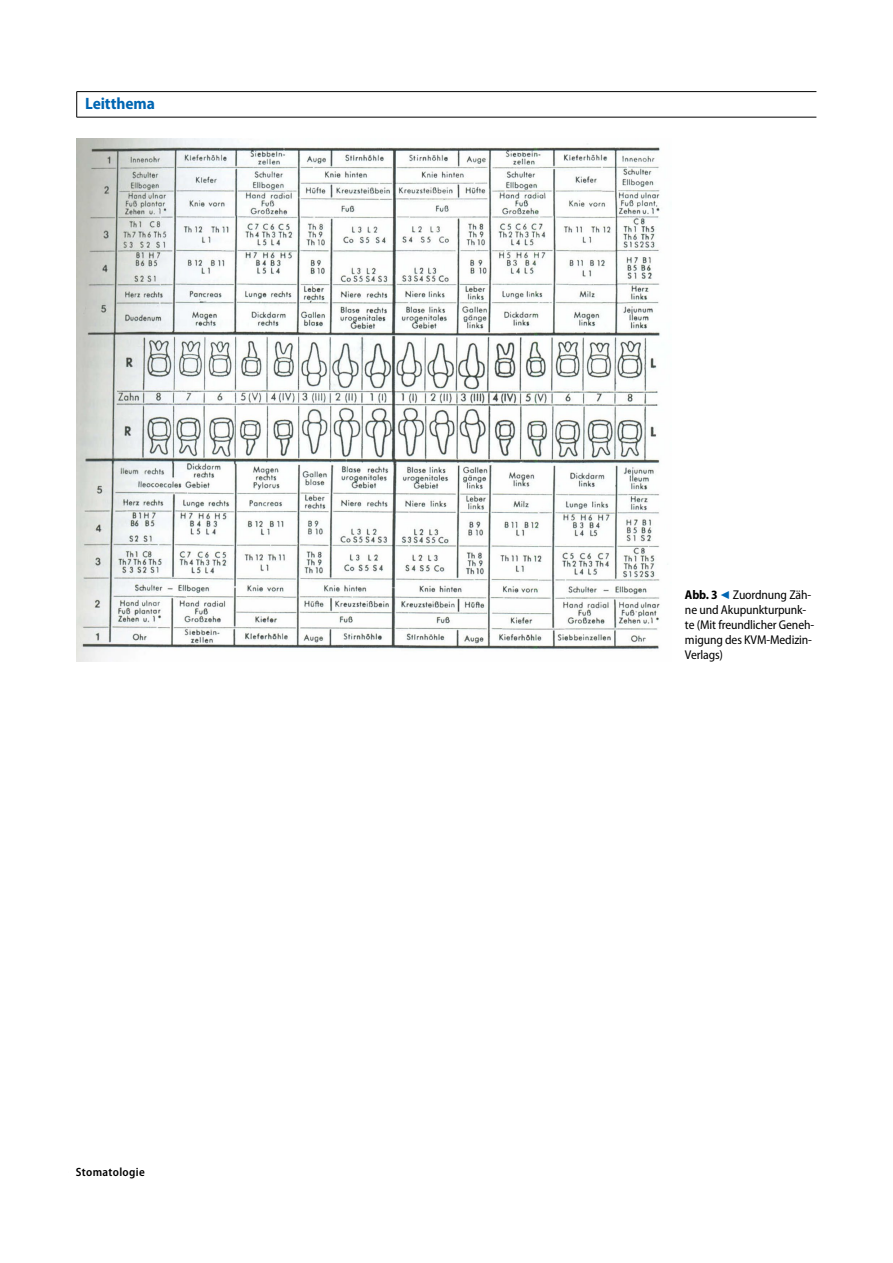
<style>
.page{position:relative;width:893px;height:1263px;background:#fff}
.page>*{position:absolute;margin:0;border:0;box-sizing:border-box;transform-origin:0 0}
.t1{font:700 semi-condensed 16.5px "Myriad Pro";letter-spacing:-.005em;color:#0066b3}
.t2{font:semi-condensed 12.75px/15px "Myriad Pro";letter-spacing:-.01em;color:#000}
.t3{font:600 semi-condensed 12px "Myriad Pro";letter-spacing:.03em;color:#000}
.s1{font-size:18px}
.s2{font-weight:700}
.s3{font-family:"Blik Buttons";font-stretch:normal;font-size:13.5px;color:#0066b3}
</style>
<div class="page">
<hr style="left:77px;top:91px;width:739px;height:1px;background:#000">
<svg style="left:76px;top:92px;width:1px;height:25px"></svg>
<hr style="left:77px;top:117px;width:739px;height:1px;background:#000">
<img style="left:77px;top:138px;width:591px;height:523px">
<p class="t1" style="left:85px;top:95px;width:71px">Leitthema</p>
<p class="t3" style="left:59px;top:1165px;width:87px"><span class="s1">4</span> Stomatologie</p>
<p class="t2" style="left:685px;top:588px;width:131px"><span class="s2">Abb. 3</span> <span class="s3">9</span> Zuordnung Zäh&shy;ne und Akupunkturpunk&shy;te (Mit freundlicher Geneh&shy;migung des KVM-Medizin-<br>Verlags)</p>
</div>
